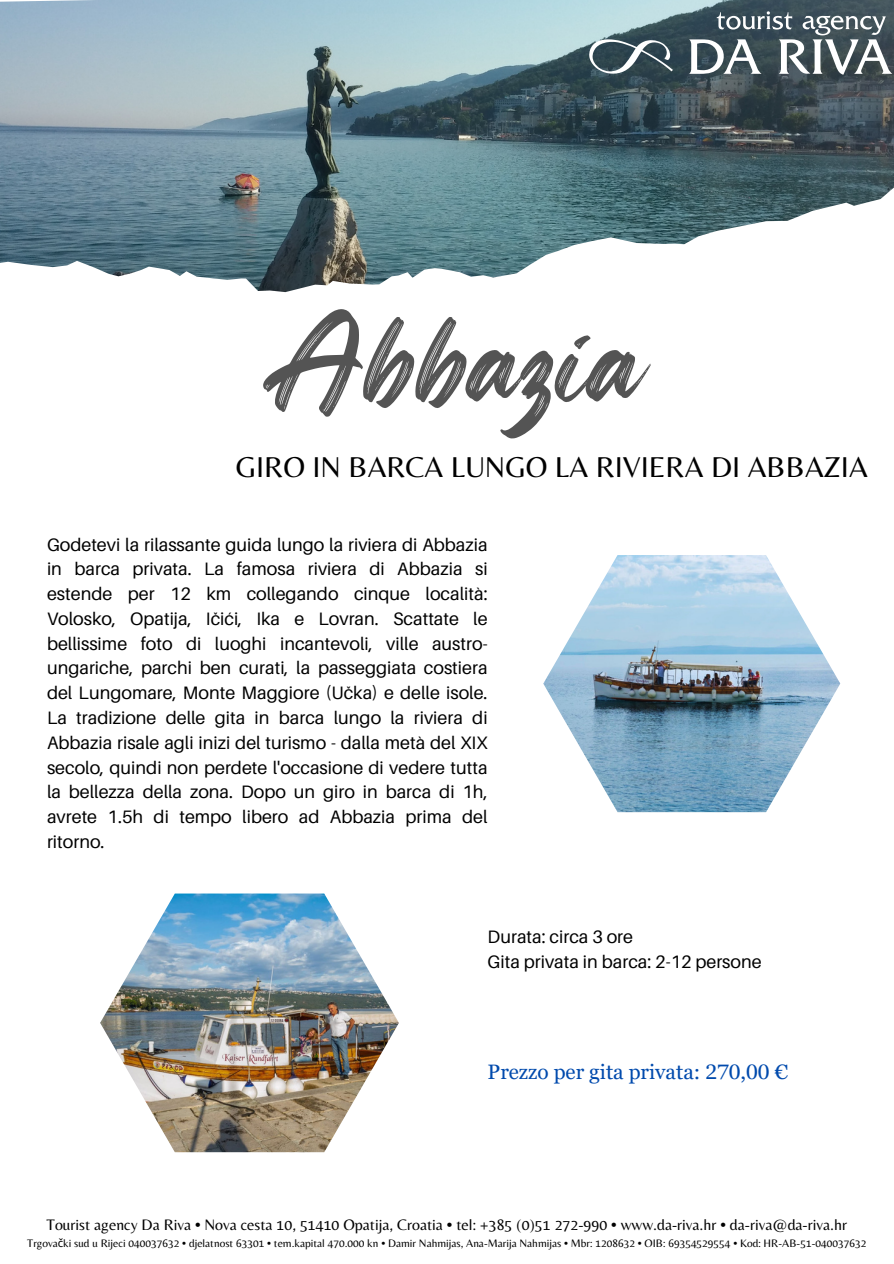
<style>
.page{position:relative;width:894px;height:1264px;background:#fff}
.page>*{position:absolute;margin:0;border:0;box-sizing:border-box;transform-origin:0 0}
.t1{font:108.6px "Regular Brush";color:#545454}
.t2{font:29.85px "Belleza";color:#000}
.t3{font:20.85px "Georgia Pro";color:#004aad}
.t4{font:18px/24.8px "Aileron";color:#000;text-align:justify}
.t5{font:15.75px "Belleza";color:#000}
.t6{font:11.25px "Belleza";color:#000}
.s1{font-family:"Noto Sans"}
</style>
<div class="page">
<img style="left:0;top:0;width:893px;height:292px">
<svg style="left:589px;top:39px;width:83px;height:35px"></svg>
<svg style="left:688px;top:11px;width:204px;height:63px"></svg>
<img style="left:100px;top:893px;width:299px;height:259px">
<img style="left:543px;top:555px;width:297px;height:257px">
<p class="t1" style="left:260px;top:276px;width:384px">Abbazia</p>
<h2 class="t2" style="left:236px;top:449px;width:633px">GIRO IN BARCA LUNGO LA RIVIERA DI ABBAZIA</h2>
<h1 class="t4" style="left:47px;top:531px;width:442px">Godetevi la rilassante guida lungo la riviera di Abbazia in barca privata. La famosa riviera di Abbazia si estende per 12 km collegando cinque località:<br>Volosko, Opatija, Ičići, Ika e Lovran. Scattate le bellissime foto di luoghi incantevoli, ville austro&shy;ungariche, parchi ben curati, la passeggiata costiera del Lungomare, Monte Maggiore (Učka) e delle isole.<br>La tradizione delle gita in barca lungo la riviera di Abbazia risale agli inizi del turismo - dalla metà del XIX secolo, quindi non perdete l'occasione di vedere tutta la bellezza della zona. Dopo un giro in barca di 1h, avrete 1.5h di tempo libero ad Abbazia prima del ritorno.</h1>
<h4 class="t4" style="left:487px;top:924px;width:275px">Durata: circa 3 ore<br>Gita privata in barca: 2-12 persone</h4>
<h4 class="t3" style="left:487px;top:1060px;width:302px">Prezzo per gita privata: 270,00 €</h4>
<p class="t5" style="left:47px;top:1215px;width:801px">Tourist agency Da Riva • Nova cesta 10, 51410 Opatija, Croatia • tel: +385 (0)51 272-990 • www.da-riva.hr • da-riva@da-riva.hr</p>
<p class="t6" style="left:27px;top:1236px;width:840px">Trgova<span class="s1">č</span>ki sud u Rijeci 040037632 • djelatnost 63301 • tem.kapital 470.000 kn • Damir Nahmijas, Ana-Marija Nahmijas • Mbr: 1208632 • OIB: 69354529554 • Kod: HR-AB-51-040037632</p>
</div>
